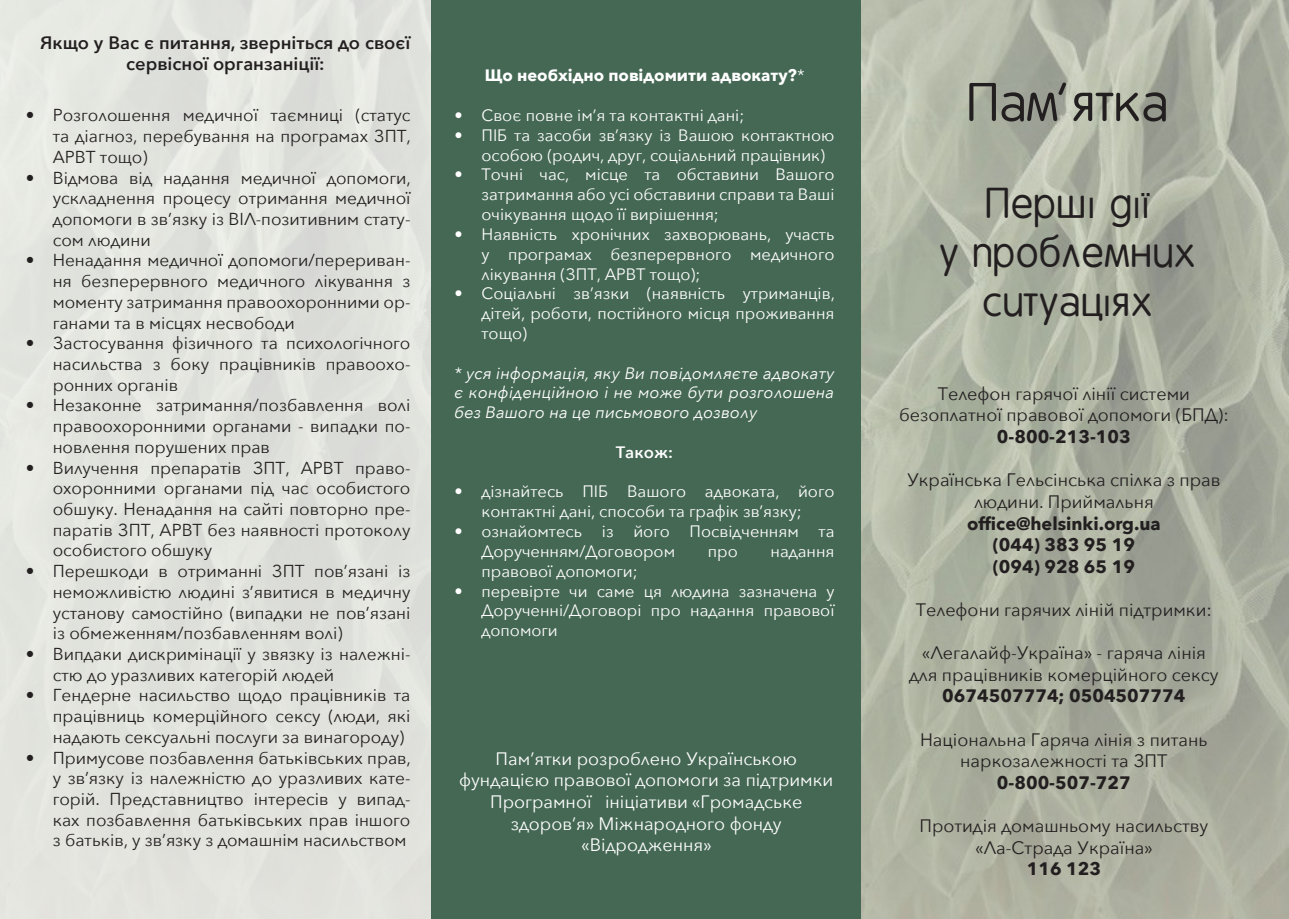
<style>
.page{position:relative;width:1289px;height:919px;background:#fff}
.page>*{position:absolute;margin:0;border:0;box-sizing:border-box;transform-origin:0 0}
.t1{font:51px "B Preplay Pro";color:#231f20}
.t2{font:40.5px/48.6px "B Preplay Pro";color:#231f20;text-align:center}
.t3{font:18px/21.6px "Avenir Next";color:#231f20;text-align:center}
.t4{font:18px/21.6px "Avenir Next";color:#fff;text-align:center}
.t5{font:700 18px "Avenir Next";color:#231f20}
.t6{font:600 18px/21.6px "Avenir Next";color:#231f20;text-align:center}
.t7{font:17.25px/20.7px "Avenir Next";color:#231f20;text-align:justify}
.t8{font:16.5px/19.8px "Avenir Next";color:#fff;text-align:justify}
.t9{font:italic 16.5px/19.8px "Avenir Next";color:#fff;text-align:justify}
.t10{font:700 16.5px "Avenir Next";color:#fff}
.t11{font:600 16.5px "Avenir Next";color:#fff}
.s1{font-weight:400;font-style:italic}
.s2{font-weight:700}
</style>
<div class="page">
<img style="left:861px;top:0;width:427px;height:918px">
<div style="left:431px;top:0;width:430px;height:918px;background:#456854"></div>
<p class="t6" style="left:40px;top:31px;width:371px">Якщо у Вас є питання, зверніться до своєї сервісної органзаніції:</p>
<p class="t7" style="left:53px;top:104px;width:360px;text-indent:-27px">• Розголошення медичної таємниці (статус та діагноз, перебування на програмах ЗПТ, АРВТ тощо)</p>
<p class="t7" style="left:53px;top:166px;width:360px;text-indent:-27px">• Відмова від надання медичної допомоги, ускладнення процесу отримання медичної допомоги в зв’язку із ВІЛ-позитивним стату&shy;сом людини</p>
<p class="t7" style="left:53px;top:249px;width:359px;text-indent:-27px">• Ненадання медичної допомоги/перериван&shy;ня безперервного медичного лікування з моменту затримання правоохоронними ор&shy;ганами та в місцях несвободи</p>
<p class="t7" style="left:53px;top:332px;width:359px;text-indent:-27px">• Застосування фізичного та психологічного насильства з боку працівників правоохо&shy;ронних органів</p>
<p class="t7" style="left:53px;top:394px;width:359px;text-indent:-27px">• Незаконне затримання/позбавлення волі правоохоронними органами - випадки по&shy;новлення порушених прав</p>
<p class="t7" style="left:53px;top:456px;width:359px;text-indent:-27px">• Вилучення препаратів ЗПТ, АРВТ право&shy;охоронними органами під час особистого обшуку. Ненадання на сайті повторно пре&shy;паратів ЗПТ, АРВТ без наявності протоколу особистого обшуку</p>
<p class="t7" style="left:53px;top:560px;width:359px;text-indent:-27px">• Перешкоди в отриманні ЗПТ пов’язані із неможливістю людині з’явитися в медичну установу самостійно (випадки не пов’язані із обмеженням/позбавленням волі)</p>
<p class="t7" style="left:53px;top:643px;width:359px;text-indent:-27px">• Випдаки дискримінації у звязку із належні&shy;стю до уразливих категорій людей</p>
<p class="t7" style="left:53px;top:684px;width:359px;text-indent:-27px">• Гендерне насильство щодо працівників та працівниць комерційного сексу (люди, які надають сексуальні послуги за винагороду)</p>
<p class="t7" style="left:53px;top:746px;width:360px;text-indent:-27px">• Примусове позбавлення батьківських прав, у зв’язку із належністю до уразливих кате&shy;горій. Представництво інтересів у випад&shy;ках позбавлення батьківських прав іншого з батьків, у зв’язку з домашнім насильством</p>
<p class="t10" style="left:485px;top:61px;width:321px">Що необхідно повідомити адвокату?<span class="s1">*</span></p>
<p class="t8" style="left:454px;top:105px;width:291px">• Своє повне ім’я та контактні дані;</p>
<p class="t8" style="left:481px;top:124px;width:354px;text-indent:-27px">• ПІБ та засоби зв’язку із Вашою контактною особою (родич, друг, соціальний працівник)</p>
<p class="t8" style="left:481px;top:164px;width:354px;text-indent:-27px">• Точні час, місце та обставини Вашого затримання або усі обставини справи та Ваші очікування щодо її вирішення;</p>
<p class="t8" style="left:481px;top:223px;width:354px;text-indent:-27px">• Наявність хронічних захворювань, участь у програмах безперервного медичного лікування (ЗПТ, АРВТ тощо);</p>
<p class="t8" style="left:481px;top:283px;width:355px;text-indent:-27px">• Соціальні зв’язки (наявність утриманців, дітей, роботи, постійного місця проживання тощо)</p>
<p class="t9" style="left:454px;top:362px;width:381px">* уся інформація, яку Ви повідомляєте адвокату є конфіденційною і не може бути розголошена без Вашого на це письмового дозволу</p>
<p class="t11" style="left:615px;top:438px;width:59px">Також:</p>
<p class="t8" style="left:454px;top:481px;width:381px;text-align:center">• дізнайтесь ПІБ Вашого адвоката, його контактні дані, способи та графік зв’язку;</p>
<p class="t8" style="left:481px;top:520px;width:354px;text-indent:-27px">• ознайомтесь із його Посвідченням та<br>Дорученням/Договором</p>
<p class="t8" style="left:708px;top:540px;width:31px">про</p>
<p class="t8" style="left:770px;top:540px;width:65px">надання</p>
<p class="t8" style="left:481px;top:560px;width:158px">правової допомоги;</p>
<p class="t8" style="left:481px;top:580px;width:354px;text-indent:-27px">• перевірте чи саме ця людина зазначена у Дорученні/Договорі про надання правової допомоги</p>
<p class="t4" style="left:459px;top:746px;width:375px">Пам’ятки розроблено Українською фундацією правової допомоги за підтримки<br>Програмної ініціативи «Громадське здоров’я» Міжнародного фонду «Відродження»</p>
<p class="t1" style="left:966px;top:62px;width:203px">Пам’ятка</p>
<p class="t2" style="left:984px;top:178px;width:167px">Перші дії</p>
<p class="t2" style="left:938px;top:226px;width:258px">у проблемних ситуаціях</p>
<p class="t3" style="left:899px;top:382px;width:331px">Телефон гарячої лінії системи безоплатної правової допомоги (БПД):</p>
<p class="t5" style="left:996px;top:421px;width:135px">0-800-213-103</p>
<p class="t3" style="left:907px;top:468px;width:315px">Українська Гельсінська спілка з прав людини. Приймальня</p>
<p class="t5" style="left:967px;top:507px;width:195px">office@helsinki.org.ua</p>
<p class="t5" style="left:992px;top:529px;width:144px">(044) 383 95 19</p>
<p class="t5" style="left:992px;top:551px;width:144px">(094) 928 65 19</p>
<p class="t3" style="left:915px;top:598px;width:297px">Телефони гарячих ліній підтримки:</p>
<p class="t3" style="left:909px;top:641px;width:311px">«Легалайф-Україна» - гаряча лінія для працівників комерційного сексу<br><span class="s2">0674507774; 0504507774</span></p>
<p class="t3" style="left:920px;top:727px;width:289px">Національна Гаряча лінія з питань наркозалежності та ЗПТ</p>
<p class="t5" style="left:996px;top:767px;width:135px">0-800-507-727</p>
<p class="t3" style="left:919px;top:814px;width:290px">Протидія домашньому насильству</p>
<p class="t3" style="left:975px;top:835px;width:179px">«Ла-Страда Україна»</p>
<p class="t5" style="left:1026px;top:853px;width:76px">116 123</p>
</div>
